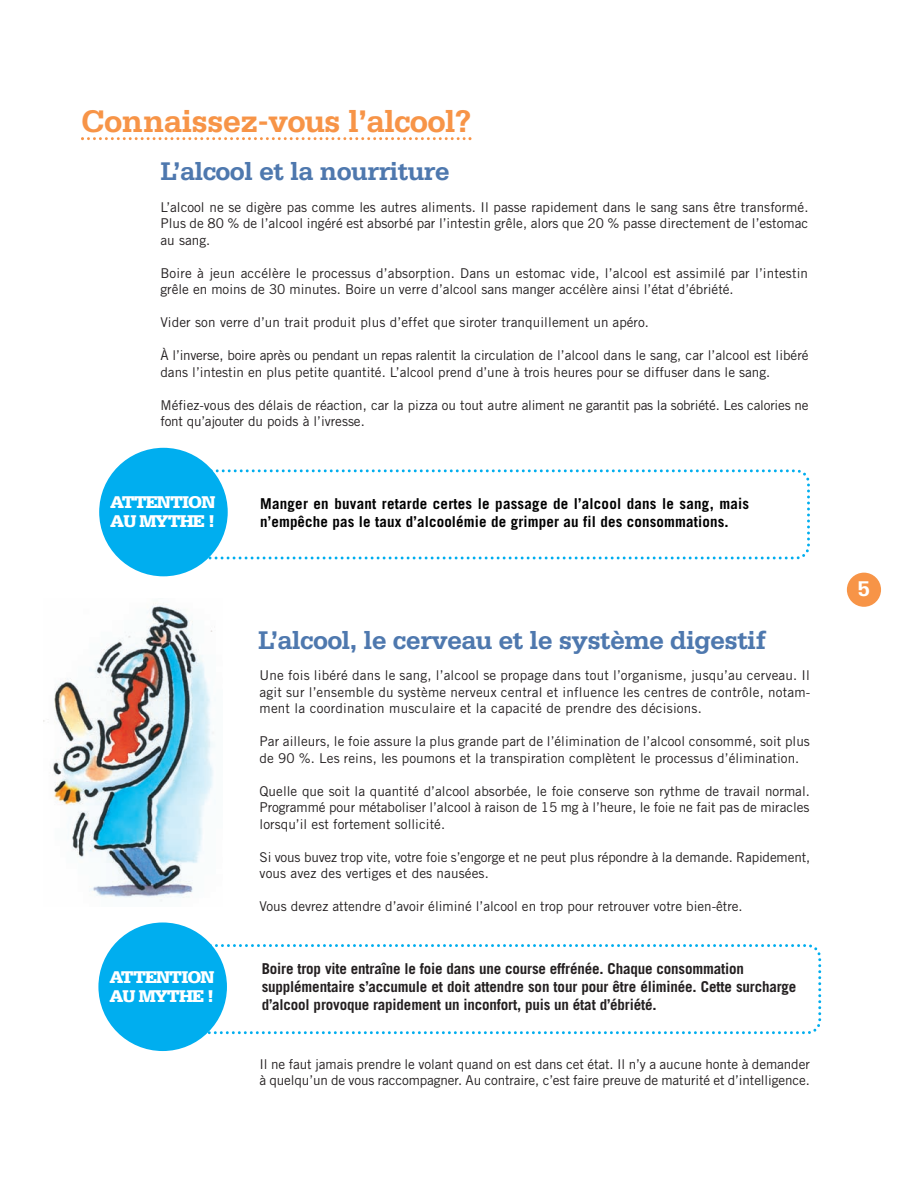
<style>
.page{position:relative;width:918px;height:1188px;background:#fff}
.page>*{position:absolute;margin:0;border:0;box-sizing:border-box;transform-origin:0 0}
.t1{font:700 33px "Serifa";letter-spacing:-.025em;color:#f79447}
.t2{font:700 27px "Serifa";letter-spacing:-.025em;color:#4e78ae}
.t3{font:700 22.5px "Serifa";color:#fff}
.t4{font:900 18px/19px "Serifa";letter-spacing:-.05em;color:#fff}
.t5{font:700 15px/18px "Trade Gothic";letter-spacing:-.01em;color:#231f20}
.t6{font:700 15px/18px "Trade Gothic";letter-spacing:.01em;color:#000}
.t7{font:13.5px/16.5px "Trade Gothic";color:#231f20}
</style>
<div class="page">
<img style="left:44px;top:603px;width:171px;height:299px">
<svg style="left:207px;top:469px;width:603px;height:91px"></svg>
<div style="left:847px;top:573px;width:34px;height:34px;background:#f79447;border-radius:50%"></div>
<svg style="left:81px;top:137px;width:390px;height:3px"></svg>
<div style="left:99px;top:448px;width:129px;height:128px;background:#00aeef;border-radius:50%"></div>
<svg style="left:206px;top:943px;width:616px;height:92px"></svg>
<div style="left:98px;top:923px;width:129px;height:128px;background:#00aeef;border-radius:50%"></div>
<h1 class="t1" style="left:81px;top:110px;width:392px">Connaissez-vous l’alcool?</h1>
<h2 class="t2" style="left:160px;top:162px;width:291px">L’alcool et la nourriture</h2>
<p class="t7" style="left:160px;top:200px;width:649px;text-align:justify">L’alcool ne se digère pas comme les autres aliments. Il passe rapidement dans le sang sans être transformé.<br>Plus de 80 % de l’alcool ingéré est absorbé par l’intestin grêle, alors que 20 % passe directement de l’estomac au sang.</p>
<p class="t7" style="left:160px;top:266px;width:649px">Boire à jeun accélère le processus d’absorption. Dans un estomac vide, l’alcool est assimilé par l’intestin grêle en moins de 30 minutes. Boire un verre d’alcool sans manger accélère ainsi l’état d’ébriété.</p>
<p class="t7" style="left:160px;top:315px;width:490px">Vider son verre d’un trait produit plus d’effet que siroter tranquillement un apéro.</p>
<p class="t7" style="left:160px;top:348px;width:650px">À l’inverse, boire après ou pendant un repas ralentit la circulation de l’alcool dans le sang, car l’alcool est libéré dans l’intestin en plus petite quantité. L’alcool prend d’une à trois heures pour se diffuser dans le sang.</p>
<p class="t7" style="left:160px;top:398px;width:649px">Méfiez-vous des délais de réaction, car la pizza ou tout autre aliment ne garantit pas la sobriété. Les calories ne font qu’ajouter du poids à l’ivresse.</p>
<h3 class="t4" style="left:110px;top:494px;width:107px">ATTENTION<br>AU MYTHE !</h3>
<p class="t6" style="left:260px;top:496px;width:490px">Manger en buvant retarde certes le passage de l’alcool dans le sang, mais n’empêche pas le taux d’alcoolémie de grimper au fil des consommations.</p>
<h2 class="t2" style="left:258px;top:631px;width:509px">L’alcool, le cerveau et le système digestif</h2>
<p class="t7" style="left:260px;top:669px;width:552px;text-align:justify">Une fois libéré dans le sang, l’alcool se propage dans tout l’organisme, jusqu’au cerveau. Il agit sur l’ensemble du système nerveux central et influence les centres de contrôle, notam&shy;ment la coordination musculaire et la capacité de prendre des décisions.</p>
<p class="t7" style="left:260px;top:734px;width:552px">Par ailleurs, le foie assure la plus grande part de l’élimination de l’alcool consommé, soit plus de 90 %. Les reins, les poumons et la transpiration complètent le processus d’élimination.</p>
<p class="t7" style="left:260px;top:784px;width:552px;text-align:justify">Quelle que soit la quantité d’alcool absorbée, le foie conserve son rythme de travail normal.<br>Programmé pour métaboliser l’alcool à raison de 15 mg à l’heure, le foie ne fait pas de miracles lorsqu’il est fortement sollicité.</p>
<p class="t7" style="left:260px;top:850px;width:552px">Si vous buvez trop vite, votre foie s’engorge et ne peut plus répondre à la demande. Rapidement, vous avez des vertiges et des nausées.</p>
<p class="t7" style="left:260px;top:899px;width:485px">Vous devrez attendre d’avoir éliminé l’alcool en trop pour retrouver votre bien-être.</p>
<h3 class="t4" style="left:110px;top:969px;width:107px">ATTENTION<br>AU MYTHE !</h3>
<p class="t5" style="left:262px;top:961px;width:536px">Boire trop vite entraîne le foie dans une course effrénée. Chaque consommation supplémentaire s’accumule et doit attendre son tour pour être éliminée. Cette surcharge d’alcool provoque rapidement un inconfort, puis un état d’ébriété.</p>
<p class="t7" style="left:260px;top:1057px;width:552px">Il ne faut jamais prendre le volant quand on est dans cet état. Il n’y a aucune honte à demander à quelqu’un de vous raccompagner. Au contraire, c’est faire preuve de maturité et d’intelligence.</p>
<h3 class="t3" style="left:858px;top:581px;width:14px">5</h3>
</div>
